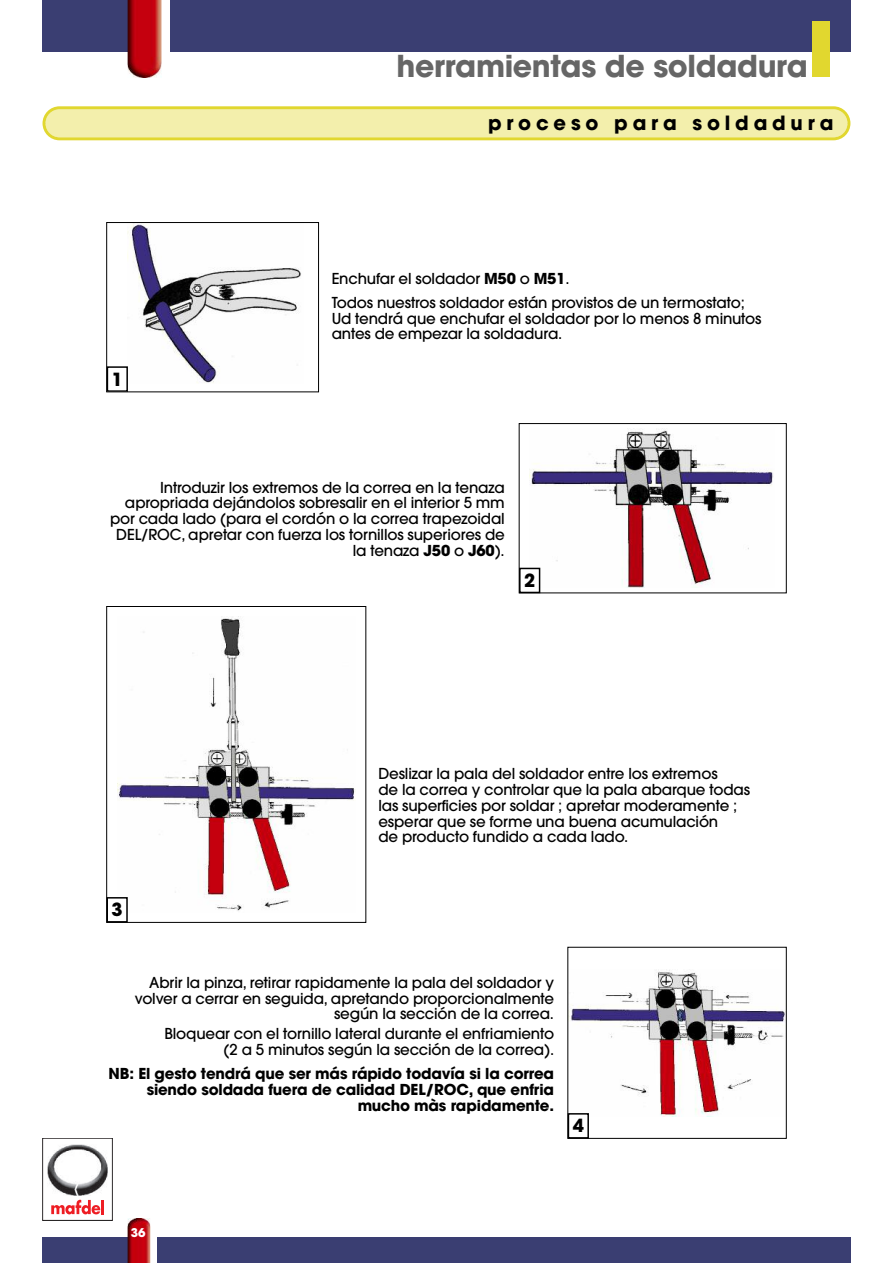
<style>
.page{position:relative;width:893px;height:1263px;background:#fff}
.page>*{position:absolute;margin:0;border:0;box-sizing:border-box;transform-origin:0 0}
.t1{font:700 30px "Avant Garde";letter-spacing:-.01em;color:#666}
.t2{font:700 19.5px "Avant Garde";letter-spacing:.245em;color:#000}
.t3{font:700 18px "Avant Garde";color:#000}
.t4{font:500 15px/15.8px "Avant Garde";letter-spacing:-.01em;color:#000}
.t5{font:700 15px/15.8px "Avant Garde";letter-spacing:-.01em;color:#000;text-align:right}
.t6{font:700 12px "Avant Garde";color:#fff}
.s1{font-weight:700}
</style>
<div class="page">
<div style="left:170px;top:0;width:680px;height:51px;background:#3a3e72"></div>
<div style="left:43px;top:0;width:89px;height:51px;background:#3a3e72"></div>
<img style="left:128px;top:0;width:33px;height:78px">
<div style="left:812px;top:21px;width:17px;height:56px;background:#e1d72f"></div>
<div style="left:157px;top:1237px;width:693px;height:26px;background:#3a3e72"></div>
<div style="left:43px;top:1237px;width:89px;height:26px;background:#3a3e72"></div>
<img style="left:128px;top:1218px;width:22px;height:45px">
<svg style="left:51px;top:1200px;width:49px;height:14px"></svg>
<hr style="left:101px;top:1200px;width:3px;height:14px;background:#ee1d23">
<img style="left:47px;top:1144px;width:60px;height:51px">
<svg style="left:43px;top:106px;width:807px;height:34px;background:#f0eb99"></svg>
<img style="left:128px;top:224px;width:173px;height:159px">
<div style="left:106px;top:222px;width:213px;height:170px;border:1px solid #000"></div>
<img style="left:530px;top:430px;width:243px;height:157px">
<div style="left:519px;top:423px;width:268px;height:170px;border:1px solid #000"></div>
<img style="left:117px;top:616px;width:238px;height:295px">
<div style="left:106px;top:606px;width:260px;height:317px;border:1px solid #000"></div>
<img style="left:569px;top:969px;width:216px;height:147px">
<div style="left:567px;top:947px;width:220px;height:192px;border:1px solid #000"></div>
<div style="left:107px;top:366px;width:21px;height:26px;border:2px solid #000"></div>
<div style="left:520px;top:568px;width:20px;height:24px;background:#fff"></div>
<div style="left:519px;top:568px;width:21px;height:25px;border:2px solid #000"></div>
<div style="left:107px;top:898px;width:20px;height:24px;background:#fff"></div>
<div style="left:106px;top:897px;width:22px;height:25px;border:2px solid #000"></div>
<div style="left:568px;top:1113px;width:21px;height:25px;border:2px solid #000"></div>
<h1 class="t1" style="left:397px;top:55px;width:413px">herramientas de soldadura</h1>
<h2 class="t2" style="left:488px;top:116px;width:347px">proceso para soldadura</h2>
<p class="t3" style="left:112px;top:372px;width:13px">1</p>
<p class="t4" style="left:332px;top:267px;width:415px;line-height:24.3px">Enchufar el soldador <span class="s1">M50</span> o <span class="s1">M51</span>.<br>Todos nuestros soldador están provistos de un termostato;</p>
<p class="t4" style="left:332px;top:312px;width:431px">Ud tendrá que enchufar el soldador por lo menos 8 minutos antes de empezar la soldadura.</p>
<p class="t4" style="left:110px;top:481px;width:396px;text-align:right">Introduzir los extremos de la correa en la tenaza apropriada dejándolos sobresalir en el interior 5 mm por cada lado (para el cordón o la correa trapezoidal DEL/ROC, apretar con fuerza los tornillos superiores de la tenaza <span class="s1">J50</span> o <span class="s1">J60</span>).</p>
<p class="t3" style="left:524px;top:574px;width:13px">2</p>
<p class="t3" style="left:112px;top:903px;width:13px">3</p>
<p class="t4" style="left:378px;top:767px;width:373px">Deslizar la pala del soldador entre los extremos<br>de la correa y controlar que la pala abarque todas las superficies por soldar ; apretar moderamente ; esperar que se forme una buena acumulación<br>de producto fundido a cada lado.</p>
<p class="t4" style="left:135px;top:976px;width:421px;text-align:right">Abrir la pinza, retirar rapidamente la pala del soldador y volver a cerrar en seguida, apretando proporcionalmente según la sección de la correa.</p>
<p class="t4" style="left:164px;top:1027px;width:391px;text-align:right">Bloquear con el tornillo lateral durante el enfriamiento (2 a 5 minutos según la sección de la correa).</p>
<p class="t5" style="left:109px;top:1068px;width:447px">NB: El gesto tendrá que ser más rápido todavía si la correa siendo soldada fuera de calidad DEL/ROC, que enfria mucho màs rapidamente.</p>
<p class="t3" style="left:573px;top:1119px;width:13px">4</p>
<p class="t6" style="left:131px;top:1228px;width:16px">36</p>
</div>
